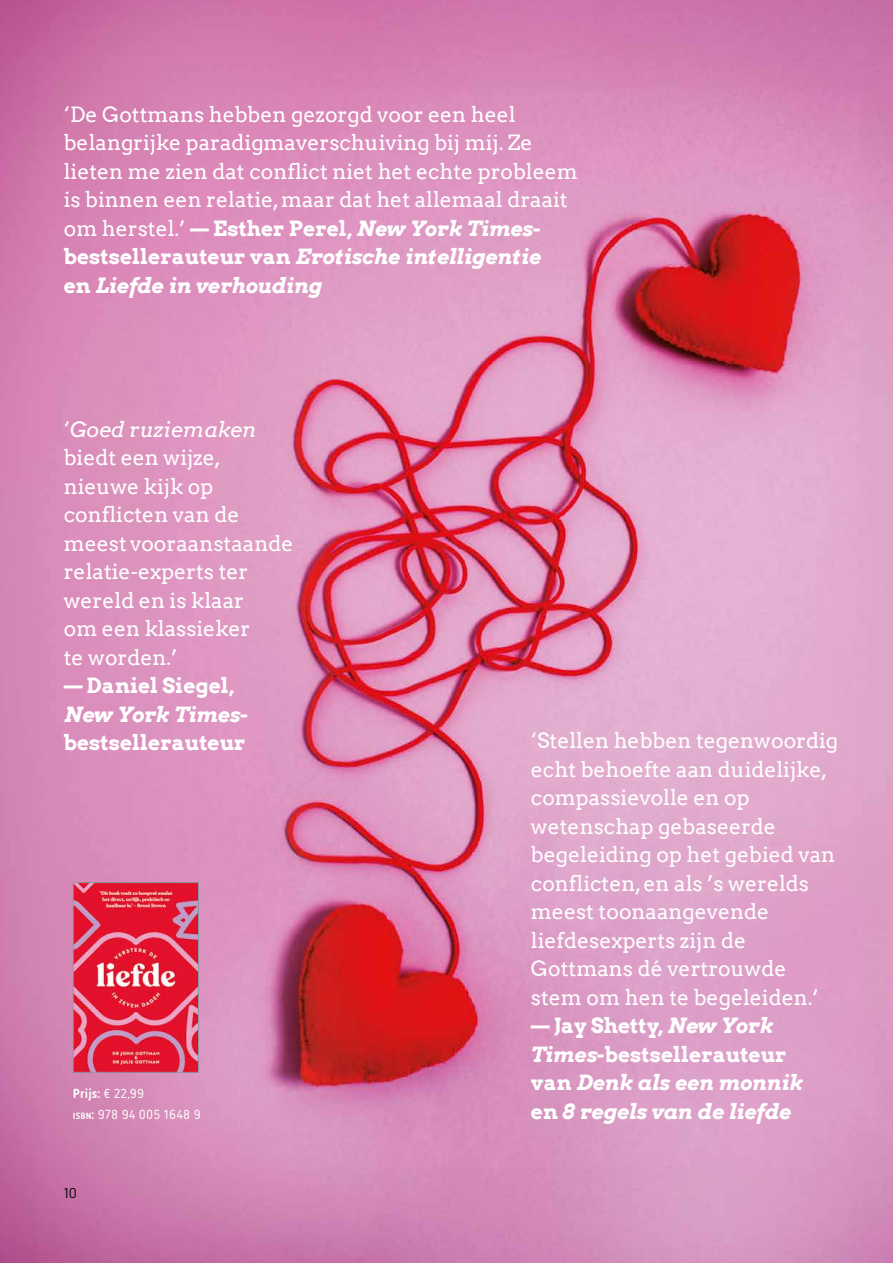
<style>
.page{position:relative;width:893px;height:1263px;background:#fff}
.page>*{position:absolute;margin:0;border:0;box-sizing:border-box;transform-origin:0 0}
.t1{font:21px/28.5px "Arvo";color:#fff}
.t2{font:italic 700 21px/28.5px "Arvo";color:#fff}
.t3{font:700 21px/28.5px "Arvo";color:#fff}
.t4{font:14.25px "Barlow";color:#000}
.t5{font:13.5px/21px "Korb";letter-spacing:.01em;color:#fff}
.s1{font-weight:700}
.s2{font-weight:700;font-style:italic}
.s3{font-style:italic}
.s4{font-weight:700;font-size:9.45px}
.s5{font-style:normal}
</style>
<div class="page">
<img style="left:0;top:0;width:893px;height:1263px">
<img style="left:75px;top:884px;width:122px;height:186px">
<div style="left:73px;top:882px;width:126px;height:190px;border:1px solid #8e98a8"></div>
<p class="t1" style="left:64px;top:100px;width:516px">‘De Gottmans hebben gezorgd voor een heel belangrijke paradigmaverschuiving bij mij. Ze lieten me zien dat conflict niet het echte probleem is binnen een relatie, maar dat het allemaal draait om herstel.’ <span class="s1">— Esther Perel,</span> <span class="s2">New York Times&shy;</span><span class="s1">bestsellerauteur van</span> <span class="s2">Erotische intelligentie<br></span><span class="s1">en</span> <span class="s2">Liefde in verhouding</span></p>
<p class="t1" style="left:64px;top:415px;width:231px">‘<span class="s3">Goed ruziemaken </span>biedt een wijze, nieuwe kijk op conflicten van de meest vooraanstaande relatie-experts ter wereld en is klaar<br>om een klassieker<br>te worden.’</p>
<p class="t3" style="left:64px;top:671px;width:186px">— Daniel Siegel,<br><span class="s3">New York Times&shy;</span>bestsellerauteur</p>
<p class="t5" style="left:73px;top:1083px;width:129px"><span class="s1">Prijs:</span> € 22,99<br><span class="s4">isbn</span><span class="s1">:</span> 978 94 005 1648 9</p>
<p class="t4" style="left:64px;top:1184px;width:14px">10</p>
<p class="t1" style="left:531px;top:726px;width:309px">‘Stellen hebben tegenwoordig echt behoefte aan duidelijke, compassievolle en op wetenschap gebaseerde begeleiding op het gebied van conflicten, en als ’s werelds meest toonaangevende liefdesexperts zijn de<br>Gottmans dé vertrouwde stem om hen te begeleiden.’</p>
<p class="t2" style="left:531px;top:1011px;width:273px"><span class="s5">— Jay Shetty,</span> New York<br>Times<span class="s5">-bestsellerauteur van</span> Denk als een monnik <span class="s5">en</span> 8 regels van de liefde</p>
</div>
